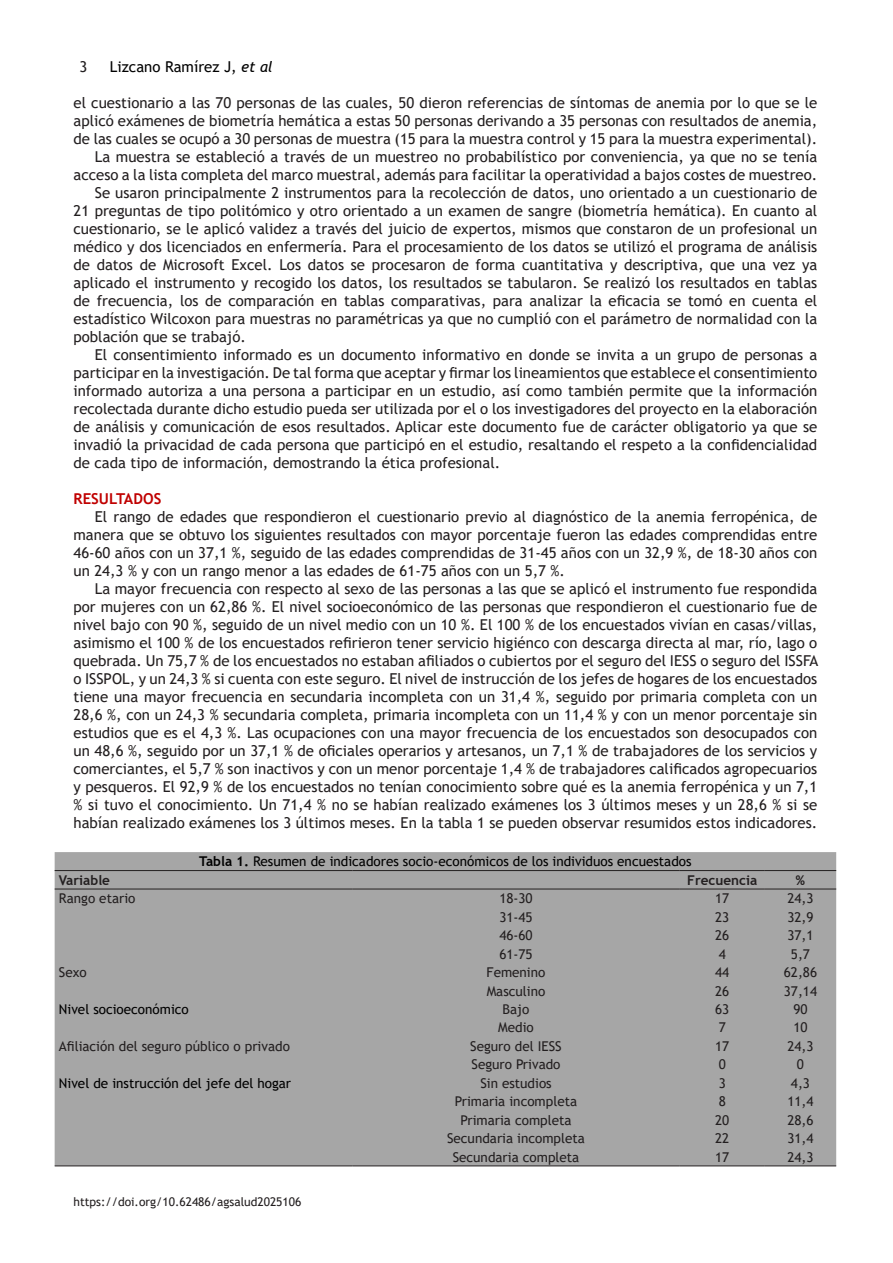
<style>
.page{position:relative;width:893px;height:1263px;background:#fff}
.page>*{position:absolute;margin:0;border:0;box-sizing:border-box;transform-origin:0 0}
.t1{font:15px/18px "Trebuchet MS";color:#231f20;text-align:justify}
.t2{font:15px "Trebuchet MS";color:#000}
.t3{font:700 15px "Trebuchet MS";color:#c00000}
.t4{font:13.5px "Trebuchet MS";color:#231f20}
.t5{font:13.5px "Trebuchet MS";color:#000}
.t6{font:700 13.5px "Trebuchet MS";color:#231f20}
.t7{font:12px "Trebuchet MS";color:#231f20}
.s1{font-style:italic}
.s2{font-weight:700}
</style>
<div class="page">
<div style="left:55px;top:852px;width:781px;height:314px;background:#a6a6a6"></div>
<hr style="left:55px;top:870px;width:297px;height:1px;background:#231f20">
<hr style="left:352px;top:870px;width:328px;height:1px;background:#231f20">
<hr style="left:680px;top:870px;width:85px;height:1px;background:#231f20">
<hr style="left:765px;top:870px;width:71px;height:1px;background:#231f20">
<hr style="left:55px;top:889px;width:297px;height:1px;background:#231f20">
<hr style="left:352px;top:889px;width:328px;height:1px;background:#231f20">
<hr style="left:680px;top:889px;width:85px;height:1px;background:#231f20">
<hr style="left:765px;top:889px;width:71px;height:1px;background:#231f20">
<hr style="left:55px;top:1166px;width:297px;height:1px;background:#231f20">
<hr style="left:352px;top:1166px;width:328px;height:1px;background:#231f20">
<hr style="left:680px;top:1166px;width:85px;height:1px;background:#231f20">
<hr style="left:765px;top:1166px;width:71px;height:1px;background:#231f20">
<p class="t1" style="left:80px;top:58px;width:9px">3</p>
<p class="t2" style="left:110px;top:57px;width:164px">Lizcano Ramírez J, <span class="s1">et al</span></p>
<p class="t1" style="left:74px;top:94px;width:745px">el cuestionario a las 70 personas de las cuales, 50 dieron referencias de síntomas de anemia por lo que se le aplicó exámenes de biometría hemática a estas 50 personas derivando a 35 personas con resultados de anemia, de las cuales se ocupó a 30 personas de muestra (15 para la muestra control y 15 para la muestra experimental).</p>
<p class="t1" style="left:74px;top:148px;width:745px;text-align:right">La muestra se estableció a través de un muestreo no probabilístico por conveniencia, ya que no se tenía acceso a la lista completa del marco muestral, además para facilitar la operatividad a bajos costes de muestreo.</p>
<p class="t1" style="left:74px;top:184px;width:745px;text-indent:21px">Se usaron principalmente 2 instrumentos para la recolección de datos, uno orientado a un cuestionario de 21 preguntas de tipo politómico y otro orientado a un examen de sangre (biometría hemática). En cuanto al cuestionario, se le aplicó validez a través del juicio de expertos, mismos que constaron de un profesional un médico y dos licenciados en enfermería. Para el procesamiento de los datos se utilizó el programa de análisis de datos de Microsoft Excel. Los datos se procesaron de forma cuantitativa y descriptiva, que una vez ya aplicado el instrumento y recogido los datos, los resultados se tabularon. Se realizó los resultados en tablas de frecuencia, los de comparación en tablas comparativas, para analizar la eficacia se tomó en cuenta el estadístico Wilcoxon para muestras no paramétricas ya que no cumplió con el parámetro de normalidad con la población que se trabajó.</p>
<p class="t1" style="left:74px;top:346px;width:745px;text-indent:21px">El consentimiento informado es un documento informativo en donde se invita a un grupo de personas a participar en la investigación. De tal forma que aceptar y firmar los lineamientos que establece el consentimiento informado autoriza a una persona a participar en un estudio, así como también permite que la información recolectada durante dicho estudio pueda ser utilizada por el o los investigadores del proyecto en la elaboración de análisis y comunicación de esos resultados. Aplicar este documento fue de carácter obligatorio ya que se invadió la privacidad de cada persona que participó en el estudio, resaltando el respeto a la confidencialidad de cada tipo de información, demostrando la ética profesional.</p>
<p class="t3" style="left:74px;top:489px;width:89px">RESULTADOS</p>
<p class="t1" style="left:74px;top:508px;width:745px;text-indent:21px">El rango de edades que respondieron el cuestionario previo al diagnóstico de la anemia ferropénica, de manera que se obtuvo los siguientes resultados con mayor porcentaje fueron las edades comprendidas entre 46-60 años con un 37,1 %, seguido de las edades comprendidas de 31-45 años con un 32,9 %, de 18-30 años con un 24,3 % y con un rango menor a las edades de 61-75 años con un 5,7 %.</p>
<p class="t1" style="left:74px;top:580px;width:746px;text-indent:21px">La mayor frecuencia con respecto al sexo de las personas a las que se aplicó el instrumento fue respondida por mujeres con un 62,86 %. El nivel socioeconómico de las personas que respondieron el cuestionario fue de nivel bajo con 90 %, seguido de un nivel medio con un 10 %. El 100 % de los encuestados vivían en casas/villas, asimismo el 100 % de los encuestados refirieron tener servicio higiénco con descarga directa al mar, río, lago o quebrada. Un 75,7 % de los encuestados no estaban afiliados o cubiertos por el seguro del IESS o seguro del ISSFA o ISSPOL, y un 24,3 % si cuenta con este seguro. El nivel de instrucción de los jefes de hogares de los encuestados tiene una mayor frecuencia en secundaria incompleta con un 31,4 %, seguido por primaria completa con un 28,6 %, con un 24,3 % secundaria completa, primaria incompleta con un 11,4 % y con un menor porcentaje sin estudios que es el 4,3 %. Las ocupaciones con una mayor frecuencia de los encuestados son desocupados con un 48,6 %, seguido por un 37,1 % de oficiales operarios y artesanos, un 7,1 % de trabajadores de los servicios y comerciantes, el 5,7 % son inactivos y con un menor porcentaje 1,4 % de trabajadores calificados agropecuarios y pesqueros. El 92,9 % de los encuestados no tenían conocimiento sobre qué es la anemia ferropénica y un 7,1 % si tuvo el conocimiento. Un 71,4 % no se habían realizado exámenes los 3 últimos meses y un 28,6 % si se habían realizado exámenes los 3 últimos meses. En la tabla 1 se pueden observar resumidos estos indicadores.</p>
<p class="t5" style="left:199px;top:853px;width:494px"><span class="s2">Tabla 1.</span> Resumen de indicadores socio-económicos de los individuos encuestados</p>
<p class="t6" style="left:59px;top:871px;width:53px">Variable</p>
<p class="t6" style="left:687px;top:871px;width:72px">Frecuencia</p>
<p class="t6" style="left:796px;top:871px;width:11px">%</p>
<p class="t4" style="left:59px;top:890px;width:78px">Rango etario</p>
<p class="t4" style="left:499px;top:890px;width:35px">18-30</p>
<p class="t4" style="left:715px;top:890px;width:16px">17</p>
<p class="t4" style="left:787px;top:890px;width:28px">24,3</p>
<p class="t4" style="left:499px;top:908px;width:35px">31-45</p>
<p class="t4" style="left:715px;top:908px;width:16px">23</p>
<p class="t4" style="left:787px;top:908px;width:28px">32,9</p>
<p class="t4" style="left:499px;top:927px;width:35px">46-60</p>
<p class="t4" style="left:715px;top:927px;width:16px">26</p>
<p class="t4" style="left:787px;top:927px;width:28px">37,1</p>
<p class="t4" style="left:499px;top:945px;width:35px">61-75</p>
<p class="t4" style="left:719px;top:945px;width:9px">4</p>
<p class="t4" style="left:791px;top:945px;width:21px">5,7</p>
<p class="t4" style="left:59px;top:964px;width:29px">Sexo</p>
<p class="t4" style="left:487px;top:964px;width:60px">Femenino</p>
<p class="t4" style="left:715px;top:964px;width:16px">44</p>
<p class="t4" style="left:784px;top:964px;width:35px">62,86</p>
<p class="t4" style="left:487px;top:982px;width:60px">Masculino</p>
<p class="t4" style="left:715px;top:982px;width:16px">26</p>
<p class="t4" style="left:784px;top:982px;width:35px">37,14</p>
<p class="t5" style="left:59px;top:1001px;width:131px">Nivel socioeconómico</p>
<p class="t4" style="left:503px;top:1001px;width:28px">Bajo</p>
<p class="t4" style="left:715px;top:1001px;width:16px">63</p>
<p class="t4" style="left:793px;top:1001px;width:16px">90</p>
<p class="t4" style="left:498px;top:1019px;width:37px">Medio</p>
<p class="t4" style="left:719px;top:1019px;width:9px">7</p>
<p class="t4" style="left:793px;top:1019px;width:16px">10</p>
<p class="t4" style="left:59px;top:1037px;width:233px">Afiliación del seguro público o privado</p>
<p class="t4" style="left:470px;top:1037px;width:93px">Seguro del IESS</p>
<p class="t4" style="left:715px;top:1037px;width:16px">17</p>
<p class="t4" style="left:787px;top:1037px;width:28px">24,3</p>
<p class="t4" style="left:471px;top:1056px;width:91px">Seguro Privado</p>
<p class="t4" style="left:719px;top:1056px;width:9px">0</p>
<p class="t4" style="left:797px;top:1056px;width:9px">0</p>
<p class="t5" style="left:59px;top:1074px;width:234px">Nivel de instrucción del jefe del hogar</p>
<p class="t4" style="left:480px;top:1074px;width:73px">Sin estudios</p>
<p class="t4" style="left:719px;top:1074px;width:9px">3</p>
<p class="t4" style="left:791px;top:1074px;width:21px">4,3</p>
<p class="t4" style="left:455px;top:1093px;width:124px">Primaria incompleta</p>
<p class="t4" style="left:719px;top:1093px;width:9px">8</p>
<p class="t4" style="left:787px;top:1093px;width:28px">11,4</p>
<p class="t4" style="left:461px;top:1111px;width:112px">Primaria completa</p>
<p class="t4" style="left:715px;top:1111px;width:16px">20</p>
<p class="t4" style="left:787px;top:1111px;width:28px">28,6</p>
<p class="t4" style="left:447px;top:1130px;width:139px">Secundaria incompleta</p>
<p class="t4" style="left:715px;top:1130px;width:16px">22</p>
<p class="t4" style="left:787px;top:1130px;width:28px">31,4</p>
<p class="t4" style="left:453px;top:1148px;width:128px">Secundaria completa</p>
<p class="t4" style="left:715px;top:1148px;width:16px">17</p>
<p class="t4" style="left:787px;top:1148px;width:28px">24,3</p>
<p class="t7" style="left:74px;top:1194px;width:229px">https://doi.org/10.62486/agsalud2025106</p>
</div>
